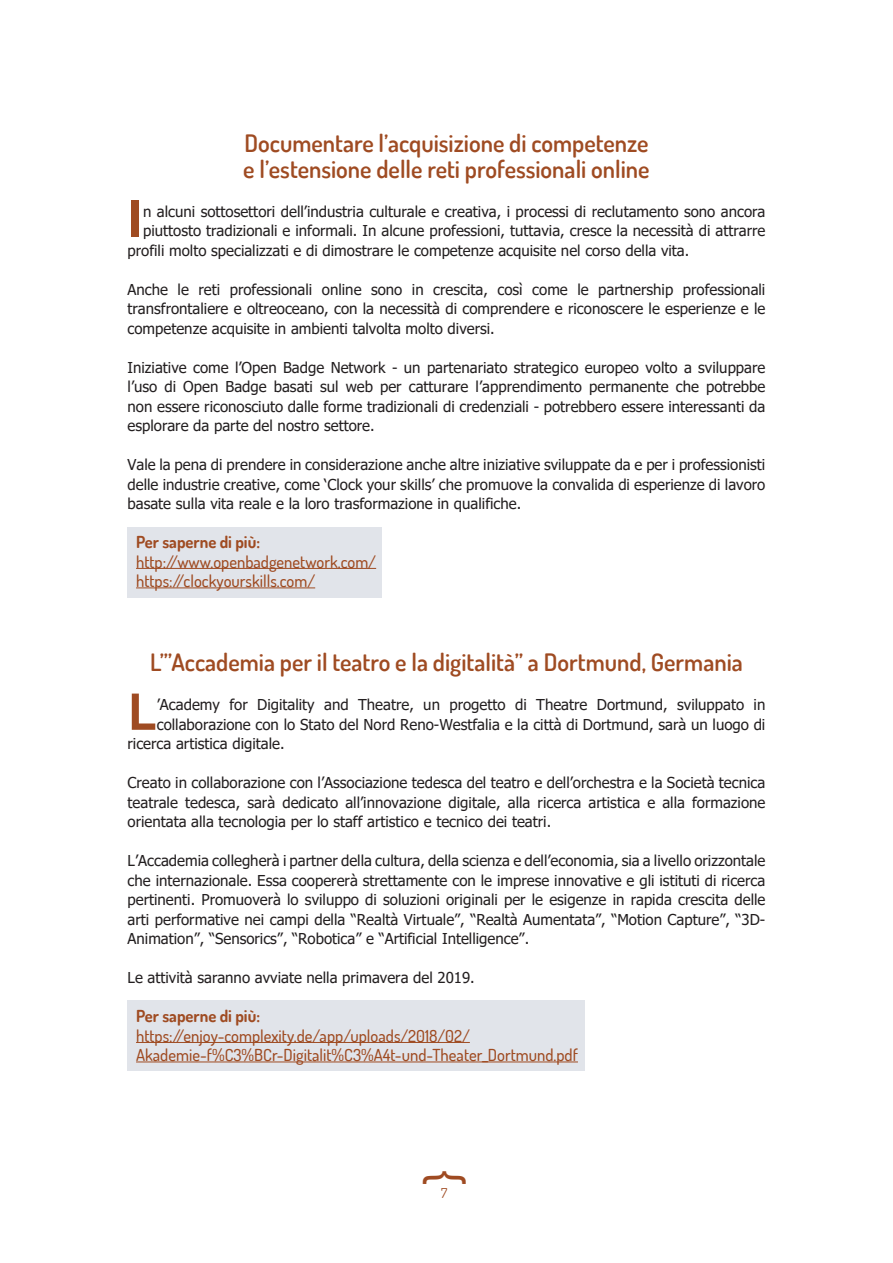
<style>
.page{position:relative;width:893px;height:1263px;background:#fff}
.page>*{position:absolute;margin:0;border:0;box-sizing:border-box;transform-origin:0 0}
.t1{font:50.85px "DIN Bold";color:#9f4b22}
.t2{font:45px "Arial";color:#9f4b22}
.t3{font:600 24px/25.5px "Dosis";color:#9f4b22}
.t4{font:500 16.5px/19.5px "Dosis";color:#9f4b22}
.t5{font:700 16.5px "Dosis";color:#9f4b22}
.t6{font:15px/19.5px "Tahoma";color:#231f20;text-align:justify}
</style>
<div class="page">
<div style="left:128px;top:1000px;width:457px;height:70px;background:#e1e4ea"></div>
<div style="left:128px;top:527px;width:254px;height:70px;background:#e1e4ea"></div>
<hr style="left:136px;top:568px;width:240px;height:1px;background:#9f4b22">
<hr style="left:136px;top:588px;width:179px;height:1px;background:#9f4b22">
<hr style="left:136px;top:1042px;width:334px;height:1px;background:#9f4b22">
<hr style="left:136px;top:1062px;width:442px;height:1px;background:#9f4b22">
<h3 class="t3" style="left:243px;top:130px;width:408px">Documentare l’acquisizione di competenze e l’estensione delle reti professionali online</h3>
<h1 class="t1" style="left:128px;top:185px;width:17px">I</h1>
<p class="t6" style="left:143px;top:202px;width:624px">n alcuni sottosettori dell’industria culturale e creativa, i processi di reclutamento sono ancora</p>
<p class="t6" style="left:143px;top:222px;width:624px">piuttosto tradizionali e informali. In alcune professioni, tuttavia, cresce la necessità di attrarre</p>
<p class="t6" style="left:128px;top:241px;width:563px">profili molto specializzati e di dimostrare le competenze acquisite nel corso della vita.</p>
<p class="t6" style="left:128px;top:280px;width:639px">Anche le reti professionali online sono in crescita, così come le partnership professionali transfrontaliere e oltreoceano, con la necessità di comprendere e riconoscere le esperienze e le competenze acquisite in ambienti talvolta molto diversi.</p>
<p class="t6" style="left:128px;top:358px;width:639px">Iniziative come l’Open Badge Network - un partenariato strategico europeo volto a sviluppare l’uso di Open Badge basati sul web per catturare l’apprendimento permanente che potrebbe non essere riconosciuto dalle forme tradizionali di credenziali - potrebbero essere interessanti da esplorare da parte del nostro settore.</p>
<p class="t6" style="left:128px;top:456px;width:639px">Vale la pena di prendere in considerazione anche altre iniziative sviluppate da e per i professionisti delle industrie creative, come ‘Clock your skills’ che promuove la convalida di esperienze di lavoro basate sulla vita reale e la loro trasformazione in qualifiche.</p>
<p class="t5" style="left:136px;top:532px;width:125px">Per saperne di più:</p>
<p class="t4" style="left:136px;top:552px;width:242px">http://www.openbadgenetwork.com/ https://clockyourskills.com/</p>
<h3 class="t3" style="left:150px;top:649px;width:594px">L’”Accademia per il teatro e la digitalità” a Dortmund, Germania</h3>
<h1 class="t1" style="left:128px;top:678px;width:31px">L</h1>
<p class="t6" style="left:157px;top:696px;width:610px">’Academy for Digitality and Theatre, un progetto di Theatre Dortmund, sviluppato in</p>
<p class="t6" style="left:157px;top:715px;width:610px">collaborazione con lo Stato del Nord Reno-Westfalia e la città di Dortmund, sarà un luogo di</p>
<p class="t6" style="left:128px;top:735px;width:159px">ricerca artistica digitale.</p>
<p class="t6" style="left:128px;top:774px;width:639px">Creato in collaborazione con l’Associazione tedesca del teatro e dell’orchestra e la Società tecnica teatrale tedesca, sarà dedicato all’innovazione digitale, alla ricerca artistica e alla formazione orientata alla tecnologia per lo staff artistico e tecnico dei teatri.</p>
<p class="t6" style="left:128px;top:852px;width:639px">L’Accademia collegherà i partner della cultura, della scienza e dell’economia, sia a livello orizzontale che internazionale. Essa coopererà strettamente con le imprese innovative e gli istituti di ricerca pertinenti. Promuoverà lo sviluppo di soluzioni originali per le esigenze in rapida crescita delle arti performative nei campi della “Realtà Virtuale”, “Realtà Aumentata”, “Motion Capture”, “3D-Animation”, “Sensorics”, “Robotica” e “Artificial Intelligence”.</p>
<p class="t6" style="left:128px;top:969px;width:349px">Le attività saranno avviate nella primavera del 2019.</p>
<p class="t5" style="left:136px;top:1006px;width:125px">Per saperne di più:</p>
<p class="t4" style="left:136px;top:1026px;width:443px">https://enjoy-complexity.de/app/uploads/2018/02/<br>Akademie-f%C3%BCr-Digitalit%C3%A4t-und-Theater_Dortmund.pdf</p>
<h2 class="t2" style="left:479px;top:1170px;width:17px;rotate:90deg">{</h2>
</div>
